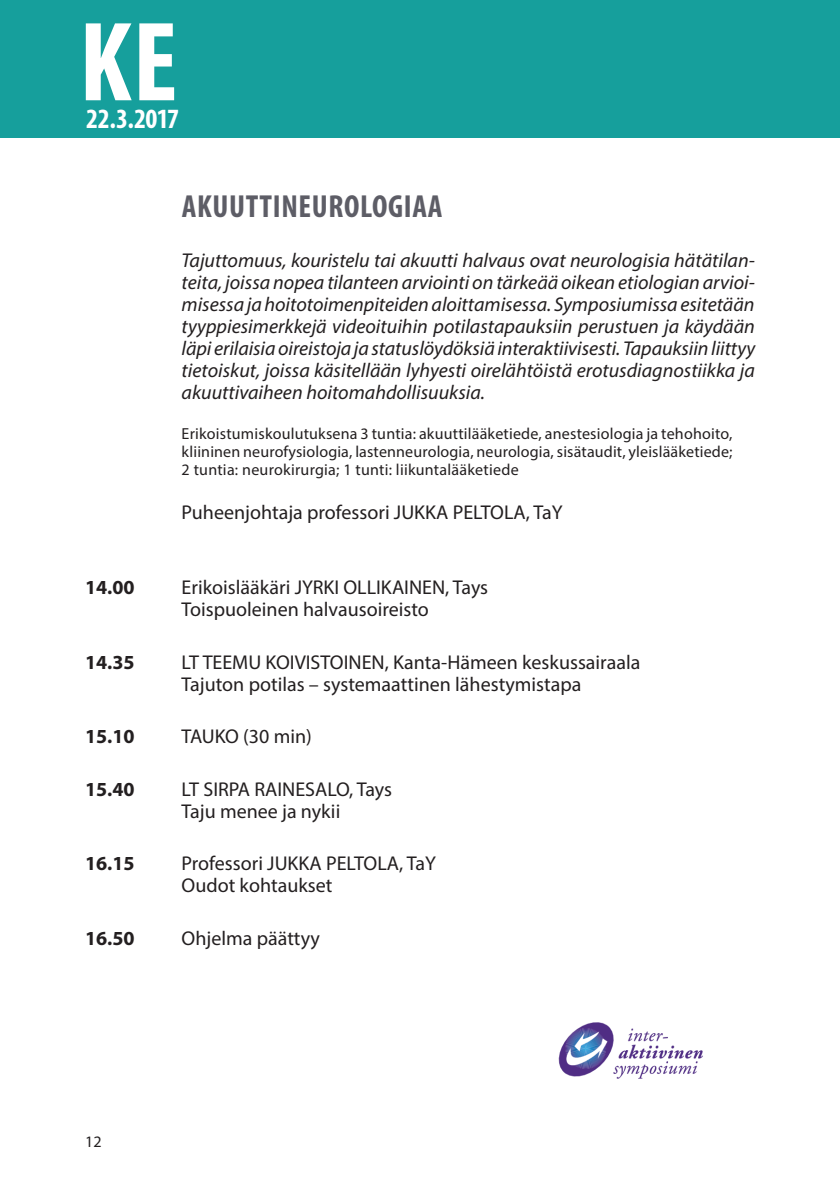
<style>
.page{position:relative;width:840px;height:1191px;background:#fff}
.page>*{position:absolute;margin:0;border:0;box-sizing:border-box;transform-origin:0 0}
.t1{font:700 condensed 114px "Myriad Pro";color:#fff}
.o1_L{font:700 condensed 32px "Myriad Pro";letter-spacing:.02em;color:#5d5d66}
.t2{font:700 condensed 28px "Myriad Pro";letter-spacing:-.02em;color:#fff}
.L2_L{font:italic 20px/22px "Myriad Pro";color:#231f20;text-align:justify}
.L1_L{font:20px "Myriad Pro";color:#231f20}
.L2_L-2{font:20px "Myriad Pro";color:#231f20}
.L1_L-2{font:700 20px "Myriad Pro";color:#231f20}
.petit_L{font:16px/18px "Myriad Pro";letter-spacing:.015em;color:#231f20;text-align:justify}
</style>
<div class="page">
<div style="left:0;top:0;width:839px;height:138px;background:#169f9c"></div>
<img style="left:558px;top:1022px;width:145px;height:57px">
<h1 class="t1" style="left:79px;top:-9px;width:100px">KE</h1>
<h3 class="t2" style="left:86px;top:102px;width:94px">22.3.2017</h3>
<p class="o1_L" style="left:182px;top:186px;width:262px">AKUUTTINEUROLOGIAA</p>
<p class="L2_L" style="left:181px;top:249px;width:574px">Tajuttomuus, kouristelu tai akuutti halvaus ovat neurologisia hätätilan&shy;teita, joissa nopea tilanteen arviointi on tärkeää oikean etiologian arvioi&shy;misessa ja hoitotoimenpiteiden aloittamisessa. Symposiumissa esitetään tyyppiesimerkkejä videoituihin potilastapauksiin perustuen ja käydään läpi erilaisia oireistoja ja statuslöydöksiä interaktiivisesti. Tapauksiin liittyy tietoiskut, joissa käsitellään lyhyesti oirelähtöistä erotusdiagnostiikka ja akuuttivaiheen hoitomahdollisuuksia.</p>
<p class="petit_L" style="left:181px;top:424px;width:552px">Erikoistumiskoulutuksena 3 tuntia: akuuttilääketiede, anestesiologia ja tehohoito, kliininen neurofysiologia, lastenneurologia, neurologia, sisätaudit, yleislääketiede; 2 tuntia: neurokirurgia; 1 tunti: liikuntalääketiede</p>
<p class="L2_L-2" style="left:181px;top:500px;width:382px">Puheenjohtaja professori JUKKA PELTOLA, TaY</p>
<p class="L1_L-2" style="left:85px;top:574px;width:51px">14.00</p>
<p class="L1_L" style="left:181px;top:575px;width:308px">Erikoislääkäri JYRKI OLLIKAINEN, Tays</p>
<p class="L2_L-2" style="left:181px;top:597px;width:249px">Toispuoleinen halvausoireisto</p>
<p class="L1_L-2" style="left:85px;top:648px;width:51px">14.35</p>
<p class="L1_L" style="left:181px;top:649px;width:460px">LT TEEMU KOIVISTOINEN, Kanta-Hämeen keskussairaala</p>
<p class="L2_L-2" style="left:181px;top:671px;width:401px">Tajuton potilas – systemaattinen lähestymistapa</p>
<p class="L1_L-2" style="left:85px;top:723px;width:51px">15.10</p>
<p class="L1_L" style="left:181px;top:724px;width:132px">TAUKO (30 min)</p>
<p class="L1_L-2" style="left:85px;top:776px;width:51px">15.40</p>
<p class="L1_L" style="left:181px;top:776px;width:212px">LT SIRPA RAINESALO, Tays</p>
<p class="L2_L-2" style="left:181px;top:798px;width:160px">Taju menee ja nykii</p>
<p class="L1_L-2" style="left:85px;top:850px;width:51px">16.15</p>
<p class="L1_L" style="left:181px;top:851px;width:255px">Professori JUKKA PELTOLA, TaY</p>
<p class="L2_L-2" style="left:181px;top:873px;width:152px">Oudot kohtaukset</p>
<p class="L1_L-2" style="left:85px;top:925px;width:51px">16.50</p>
<p class="L1_L" style="left:181px;top:926px;width:140px">Ohjelma päättyy</p>
<p class="petit_L" style="left:85px;top:1132px;width:18px">12</p>
</div>
